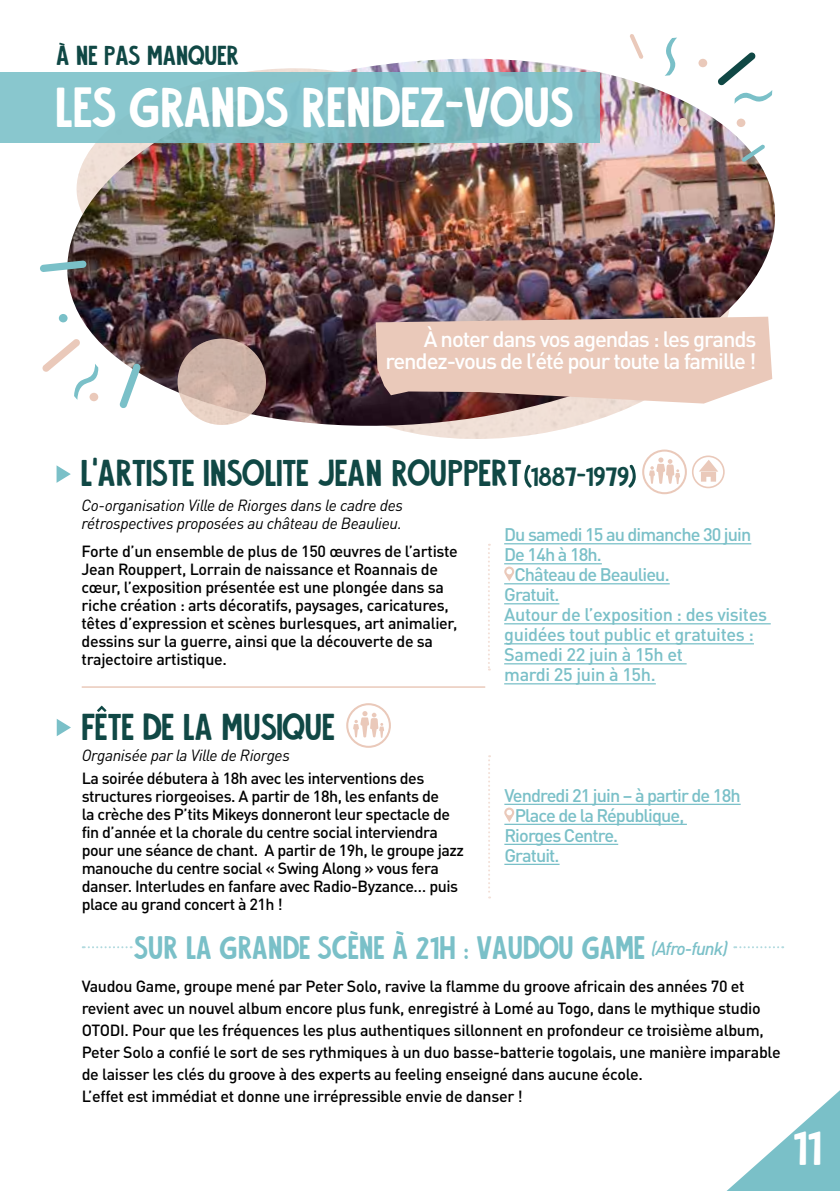
<style>
.page{position:relative;width:840px;height:1191px;background:#fff}
.page>*{position:absolute;margin:0;border:0;box-sizing:border-box;transform-origin:0 0}
.t1{font:45.4px "Alvania";color:#fff}
.t2{font:39.8px "Alvania";color:#fff}
.t3{font:30px "Alvania";color:#104845}
.t4{font:26.2px "Alvania";color:#7ac0c8}
.t5{font:500 22px/22px "DIN Pro";letter-spacing:-.05em;color:#fff;text-align:right}
.t6{font:22px "Alvania";color:#104845}
.t7{font:500 18px "DIN Pro";letter-spacing:-.05em;color:#7ac0c8}
.t8{font:500 18px "DIN Pro";letter-spacing:-.02em;color:#7ac0c8}
.t9{font:italic 500 18px "DIN Pro";letter-spacing:-.05em;color:#7ac0c8}
.t10{font:500 16px/18px "DIN Pro";letter-spacing:-.02em;color:#000}
.t11{font:italic 16px/18px "DIN Pro";letter-spacing:-.02em;color:#000}
.s1{font-size:22px}
</style>
<div class="page">
<svg style="left:630px;top:34px;width:13px;height:25px"></svg>
<svg style="left:42px;top:353px;width:16px;height:19px"></svg>
<svg style="left:666px;top:38px;width:10px;height:21px"></svg>
<img style="left:58px;top:59px;width:717px;height:380px">
<svg style="left:375px;top:317px;width:396px;height:86px;background:#dcbcb0"></svg>
<svg style="left:40px;top:260px;width:47px;height:12px"></svg>
<svg style="left:119px;top:363px;width:22px;height:45px"></svg>
<div style="left:678px;top:118px;width:8px;height:8px;background:#eac9ba;border-radius:50%"></div>
<img style="left:177px;top:339px;width:89px;height:86px">
<div style="left:736px;top:119px;width:9px;height:8px;background:#eac9ba;border-radius:50%"></div>
<svg style="left:717px;top:52px;width:54px;height:52px"></svg>
<svg style="left:741px;top:144px;width:23px;height:18px"></svg>
<svg style="left:726px;top:1091px;width:113px;height:100px"></svg>
<svg style="left:0;top:73px;width:599px;height:70px;background:#83c0c7"></svg>
<svg style="left:57px;top:719px;width:14px;height:17px"></svg>
<hr style="left:504px;top:803px;width:236px;height:2px;background:#7ac0c8">
<hr style="left:504px;top:823px;width:182px;height:2px;background:#7ac0c8">
<hr style="left:504px;top:843px;width:114px;height:2px;background:#7ac0c8">
<hr style="left:504px;top:863px;width:55px;height:2px;background:#7ac0c8">
<svg style="left:488px;top:755px;width:2px;height:143px"></svg>
<svg style="left:83px;top:946px;width:49px;height:2px"></svg>
<svg style="left:733px;top:946px;width:49px;height:2px"></svg>
<svg style="left:504px;top:807px;width:10px;height:15px"></svg>
<svg style="left:504px;top:566px;width:10px;height:15px"></svg>
<hr style="left:82px;top:686px;width:403px;height:2px;background:#eac9ba">
<svg style="left:353px;top:711px;width:31px;height:27px"></svg>
<div style="left:346px;top:703px;width:44px;height:45px;border:2px solid #eac9ba;border-radius:50%"></div>
<svg style="left:698px;top:460px;width:19px;height:21px"></svg>
<div style="left:691px;top:455px;width:33px;height:33px;border:2px solid #eac9ba;border-radius:50%"></div>
<svg style="left:396px;top:931px;width:7px;height:4px"></svg>
<svg style="left:350px;top:931px;width:7px;height:4px"></svg>
<svg style="left:97px;top:705px;width:9px;height:7px"></svg>
<svg style="left:56px;top:465px;width:15px;height:18px"></svg>
<hr style="left:504px;top:543px;width:246px;height:1px;background:#7ac0c8">
<hr style="left:504px;top:563px;width:97px;height:1px;background:#7ac0c8">
<hr style="left:504px;top:583px;width:165px;height:1px;background:#7ac0c8">
<hr style="left:504px;top:603px;width:55px;height:1px;background:#7ac0c8">
<hr style="left:504px;top:623px;width:266px;height:1px;background:#7ac0c8">
<hr style="left:504px;top:643px;width:249px;height:1px;background:#7ac0c8">
<hr style="left:504px;top:663px;width:182px;height:1px;background:#7ac0c8">
<hr style="left:504px;top:683px;width:151px;height:1px;background:#7ac0c8">
<svg style="left:488px;top:544px;width:1px;height:126px"></svg>
<svg style="left:524px;top:464px;width:8px;height:24px"></svg>
<svg style="left:628px;top:464px;width:7px;height:24px"></svg>
<svg style="left:648px;top:457px;width:31px;height:27px"></svg>
<div style="left:641px;top:449px;width:45px;height:45px;border:2px solid #eac9ba;border-radius:50%"></div>
<svg style="left:59px;top:43px;width:6px;height:3px"></svg>
<h3 class="t6" style="left:57px;top:41px;width:184px">A NE PAS MANQUER</h3>
<h1 class="t1" style="left:56px;top:76px;width:519px">LES GRANDS RENDEZ-VOUS</h1>
<h3 class="t5" style="left:385px;top:325px;width:372px">À noter dans vos agendas : les grands rendez-vous de l’été pour toute la famille !</h3>
<h3 class="t3" style="left:81px;top:453px;width:549px">L'ARTISTE INSOLITE JEAN ROUPPERT <span class="s1">1887-1979</span></h3>
<p class="t11" style="left:81px;top:495px;width:323px">Co-organisation Ville de Riorges dans le cadre des rétrospectives proposées au château de Beaulieu.</p>
<p class="t10" style="left:81px;top:540px;width:377px">Forte d’un ensemble de plus de 150 œuvres de l’artiste Jean Rouppert, Lorrain de naissance et Roannais de cœur, l’exposition présentée est une plongée dans sa riche création : arts décoratifs, paysages, caricatures, têtes d’expression et scènes burlesques, art animalier, dessins sur la guerre, ainsi que la découverte de sa trajectoire artistique.</p>
<h3 class="t3" style="left:82px;top:706px;width:255px">FETE DE LA MUSIQUE</h3>
<p class="t11" style="left:82px;top:744px;width:209px">Organisée par la Ville de Riorges</p>
<p class="t10" style="left:82px;top:767px;width:383px">La soirée débutera à 18h avec les interventions des structures riorgeoises. A partir de 18h, les enfants de<br>la crèche des P’tits Mikeys donneront leur spectacle de fin d’année et la chorale du centre social interviendra pour une séance de chant. A partir de 19h, le groupe jazz manouche du centre social « Swing Along » vous fera danser. Interludes en fanfare avec Radio-Byzance… puis place au grand concert à 21h !</p>
<p class="t7" style="left:504px;top:520px;width:248px">Du samedi 15 au dimanche 30 juin</p>
<p class="t7" style="left:504px;top:540px;width:99px">De 14h à 18h.</p>
<p class="t7" style="left:514px;top:560px;width:157px">Château de Beaulieu.</p>
<p class="t7" style="left:504px;top:580px;width:57px">Gratuit.</p>
<p class="t8" style="left:504px;top:600px;width:264px">Autour de l’exposition : des visites</p>
<p class="t8" style="left:504px;top:620px;width:251px">guidées tout public et gratuites :</p>
<p class="t8" style="left:504px;top:640px;width:180px">Samedi 22 juin à 15h et</p>
<p class="t8" style="left:504px;top:660px;width:153px">mardi 25 juin à 15h.</p>
<p class="t7" style="left:504px;top:780px;width:238px">Vendredi 21 juin – à partir de 18h</p>
<p class="t7" style="left:514px;top:800px;width:171px">Place de la République,</p>
<p class="t7" style="left:504px;top:820px;width:115px">Riorges Centre.</p>
<p class="t7" style="left:504px;top:840px;width:57px">Gratuit.</p>
<h3 class="t4" style="left:135px;top:929px;width:512px">SUR LA GRANDE SCENE A 21H : VAUDOU GAME</h3>
<p class="t9" style="left:651px;top:933px;width:78px">(Afro-funk)</p>
<p class="t10" style="left:82px;top:974px;width:700px;line-height:22px">Vaudou Game, groupe mené par Peter Solo, ravive la flamme du groove africain des années 70 et revient avec un nouvel album encore plus funk, enregistré à Lomé au Togo, dans le mythique studio OTODI. Pour que les fréquences les plus authentiques sillonnent en profondeur ce troisième album, Peter Solo a confié le sort de ses rythmiques à un duo basse-batterie togolais, une manière imparable de laisser les clés du groove à des experts au feeling enseigné dans aucune école.<br>L’effet est immédiat et donne une irrépressible envie de danser !</p>
<h2 class="t2" style="left:794px;top:1120px;width:30px">11</h2>
</div>
